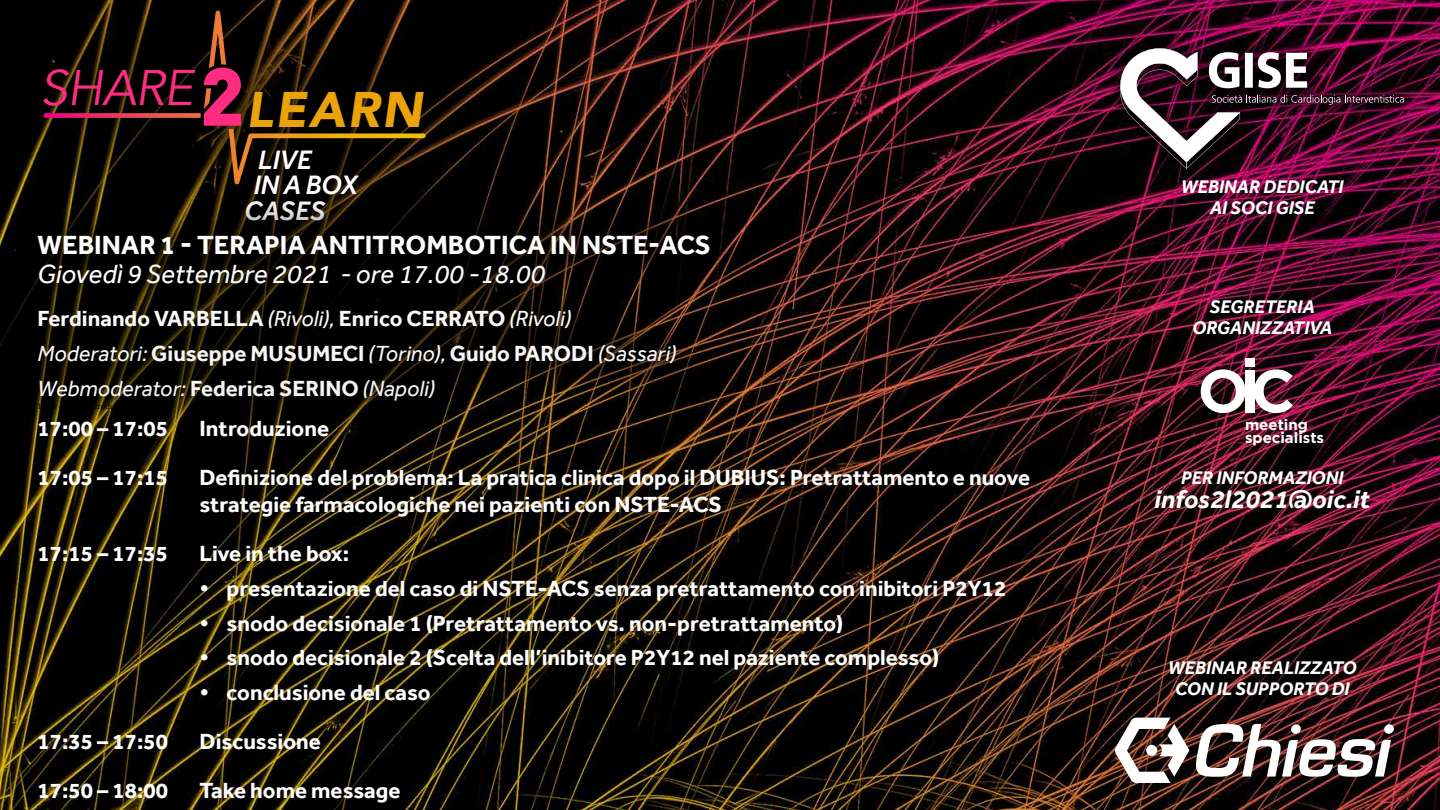
<style>
.page{position:relative;width:1440px;height:810px;background:#fff}
.page>*{position:absolute;margin:0;border:0;box-sizing:border-box;transform-origin:0 0}
.t1{font:italic 49.88px "Avenir";letter-spacing:-.02em;color:#ff2c82}
.t2{font:italic 500 27.45px "Effra";color:#fff}
.t3{font:700 27px "Effra";color:#fff}
.t4{font:italic 27px "Effra";color:#fff}
.t5{font:italic 700 26.25px "Effra";color:#fff}
.t6{font:700 22.5px/34.9px "Effra";color:#fff}
.t7{font:italic 700 18.75px/21px "Effra";color:#fff;text-align:center}
.t8{font:700 15px/13.9px "Gotham";color:#fff}
.s1{font-weight:900;color:#eaa40a}
.s2{font-weight:400;font-style:italic}
</style>
<div class="page">
<img style="left:556px;top:0;width:884px;height:810px">
<div style="left:1104px;top:32px;width:316px;height:152px;background:#000;opacity:.75"></div>
<img style="left:1117px;top:48px;width:287px;height:121px">
<svg style="left:1210px;top:369px;width:36px;height:44px"></svg>
<div style="left:1245px;top:370px;width:10px;height:42px;background:#fff"></div>
<div style="left:1245px;top:358px;width:10px;height:9px;background:#fff"></div>
<svg style="left:1254px;top:369px;width:39px;height:44px"></svg>
<div style="left:0;top:0;width:556px;height:353px;background:#000;opacity:.75"></div>
<svg style="left:43px;top:11px;width:383px;height:173px;background:#1a0d07"></svg>
<img style="left:0;top:192px;width:1210px;height:618px">
<img style="left:1115px;top:718px;width:74px;height:65px">
<div style="left:1146px;top:745px;width:11px;height:11px;background:#fff;border-radius:50%"></div>
<img style="left:1196px;top:724px;width:198px;height:53px">
<h1 class="t1" style="left:40px;top:58px;width:384px">SHARE <span class="s1">LEARN</span></h1>
<p class="t2" style="left:258px;top:143px;width:55px">LIVE</p>
<p class="t2" style="left:253px;top:169px;width:106px">IN A BOX</p>
<p class="t2" style="left:244px;top:194px;width:83px">CASES</p>
<p class="t3" style="left:38px;top:229px;width:675px">WEBINAR 1 - TERAPIA ANTITROMBOTICA IN NSTE-ACS</p>
<p class="t4" style="left:38px;top:258px;width:509px">Giovedì 9 Settembre 2021 - ore 17.00 -18.00</p>
<p class="t6" style="left:38px;top:301px;width:640px">Ferdinando VARBELLA <span class="s2">(Rivoli),</span> Enrico CERRATO <span class="s2">(Rivoli)<br>Moderatori:</span> Giuseppe MUSUMECI <span class="s2">(Torino),</span> Guido PARODI <span class="s2">(Sassari)<br>Webmoderator:</span> Federica SERINO <span class="s2">(Napoli)</span></p>
<p class="t6" style="left:38px;top:411px;width:132px">17:00 – 17:05</p>
<p class="t6" style="left:200px;top:411px;width:131px">Introduzione</p>
<p class="t6" style="left:38px;top:460px;width:132px">17:05 – 17:15</p>
<p class="t6" style="left:200px;top:464px;width:832px;line-height:27px">Definizione del problema: La pratica clinica dopo il DUBIUS: Pretrattamento e nuove strategie farmacologiche nei pazienti con NSTE-ACS</p>
<p class="t6" style="left:38px;top:536px;width:132px">17:15 – 17:35</p>
<p class="t6" style="left:200px;top:536px;width:151px">Live in the box:</p>
<p class="t6" style="left:200px;top:570px;width:808px">• presentazione del caso di NSTE-ACS senza pretrattamento con inibitori P2Y12</p>
<p class="t6" style="left:200px;top:605px;width:645px">• snodo decisionale 1 (Pretrattamento vs. non-pretrattamento)</p>
<p class="t6" style="left:200px;top:640px;width:741px">• snodo decisionale 2 (Scelta dell’inibitore P2Y12 nel paziente complesso)</p>
<p class="t6" style="left:200px;top:675px;width:233px">• conclusione del caso</p>
<p class="t6" style="left:38px;top:724px;width:132px">17:35 – 17:50</p>
<p class="t6" style="left:200px;top:724px;width:123px">Discussione</p>
<p class="t6" style="left:38px;top:772px;width:132px">17:50 – 18:00</p>
<p class="t6" style="left:200px;top:772px;width:202px">Take home message</p>
<p class="t7" style="left:1181px;top:176px;width:164px">WEBINAR DEDICATI<br>AI SOCI GISE</p>
<p class="t7" style="left:1192px;top:296px;width:141px">SEGRETERIA<br>ORGANIZZATIVA</p>
<p class="t8" style="left:1245px;top:417px;width:81px">meeting specialists</p>
<p class="t7" style="left:1181px;top:467px;width:164px">PER INFORMAZIONI</p>
<p class="t5" style="left:1154px;top:484px;width:217px">infos2l2021@oic.it</p>
<p class="t7" style="left:1168px;top:657px;width:190px">WEBINAR REALIZZATO<br>CON IL SUPPORTO DI</p>
</div>
